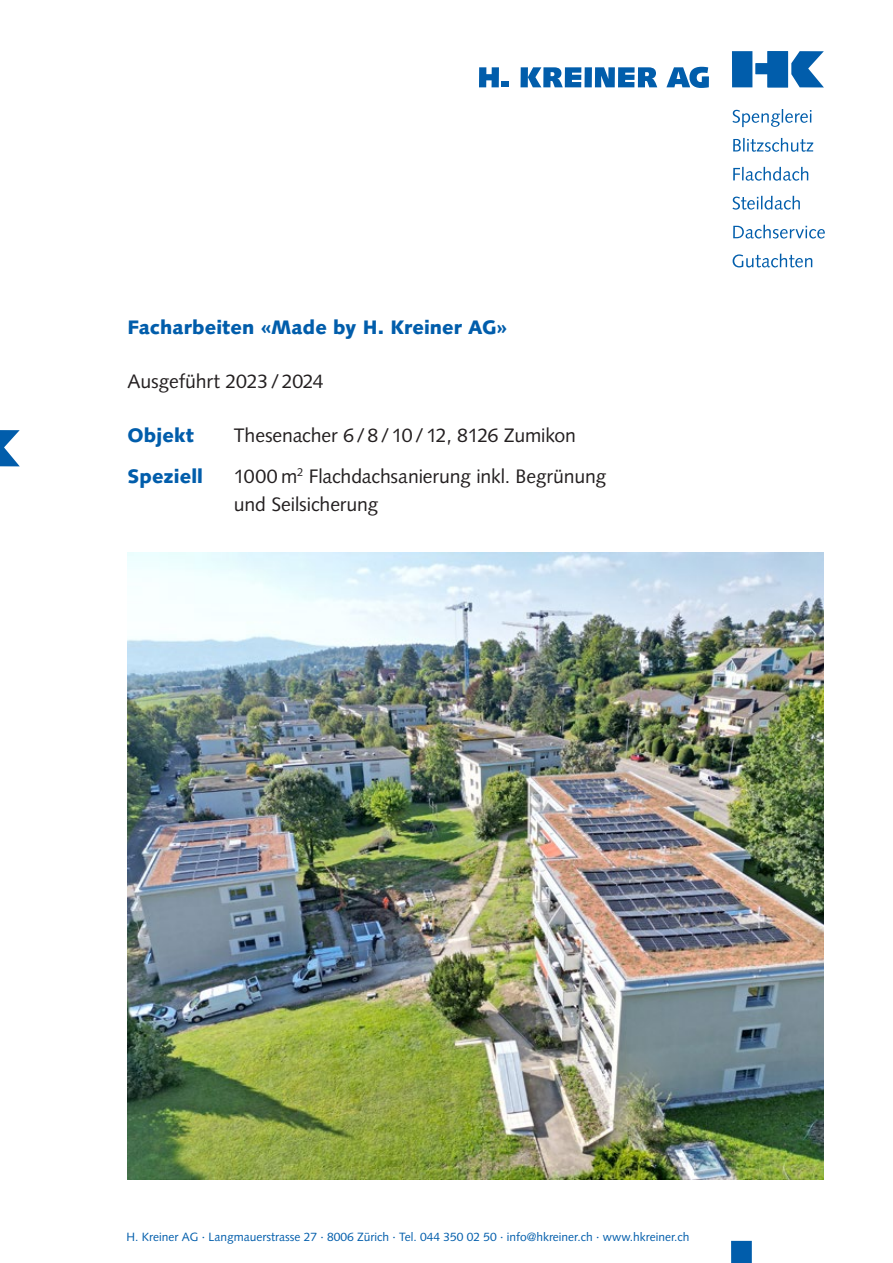
<style>
.page{position:relative;width:893px;height:1263px;background:#fff}
.page>*{position:absolute;margin:0;border:0;box-sizing:border-box;transform-origin:0 0}
.t1{font:19.5px/28.5px "Syntax LT Std";letter-spacing:-.01em;color:#231f20}
.t2{font:900 19.5px "Syntax LT Std";letter-spacing:.005em;color:#015dab}
.t3{font:12px "Syntax LT Std";color:#015dab}
</style>
<div class="page">
<svg style="left:756px;top:51px;width:68px;height:36px"></svg>
<div style="left:732px;top:51px;width:20px;height:36px;background:#015dab"></div>
<svg style="left:479px;top:67px;width:20px;height:20px"></svg>
<div style="left:502px;top:81px;width:7px;height:6px;background:#015dab"></div>
<svg style="left:520px;top:67px;width:61px;height:20px"></svg>
<div style="left:584px;top:67px;width:8px;height:20px;background:#015dab"></div>
<svg style="left:595px;top:67px;width:62px;height:20px"></svg>
<svg style="left:666px;top:67px;width:43px;height:21px"></svg>
<svg style="left:732px;top:109px;width:79px;height:18px"></svg>
<svg style="left:733px;top:138px;width:80px;height:14px"></svg>
<svg style="left:733px;top:167px;width:75px;height:14px"></svg>
<svg style="left:732px;top:196px;width:68px;height:14px"></svg>
<svg style="left:733px;top:225px;width:92px;height:14px"></svg>
<svg style="left:733px;top:254px;width:79px;height:13px"></svg>
<svg style="left:0;top:430px;width:20px;height:36px"></svg>
<div style="left:731px;top:1241px;width:21px;height:22px;background:#015dab"></div>
<img style="left:128px;top:552px;width:696px;height:627px">
<p class="t2" style="left:128px;top:315px;width:381px">Facharbeiten «Made by H. Kreiner AG»</p>
<p class="t1" style="left:128px;top:367px;width:198px">Ausgeführt 2023/2024</p>
<p class="t2" style="left:128px;top:423px;width:68px">Objekt</p>
<p class="t1" style="left:234px;top:421px;width:344px">Thesenacher 6/8/10/12, 8126 Zumikon</p>
<p class="t2" style="left:128px;top:465px;width:77px">Speziell</p>
<p class="t1" style="left:234px;top:462px;width:374px">1000 m<sup>2</sup> Flachdachsanierung inkl. Begrünung und Seilsicherung</p>
<p class="t3" style="left:126px;top:1229px;width:564px">H. Kreiner AG · Langmauerstrasse 27 · 8006 Zürich · Tel. 044 350 02 50 · info@hkreiner.ch · www.hkreiner.ch</p>
</div>
